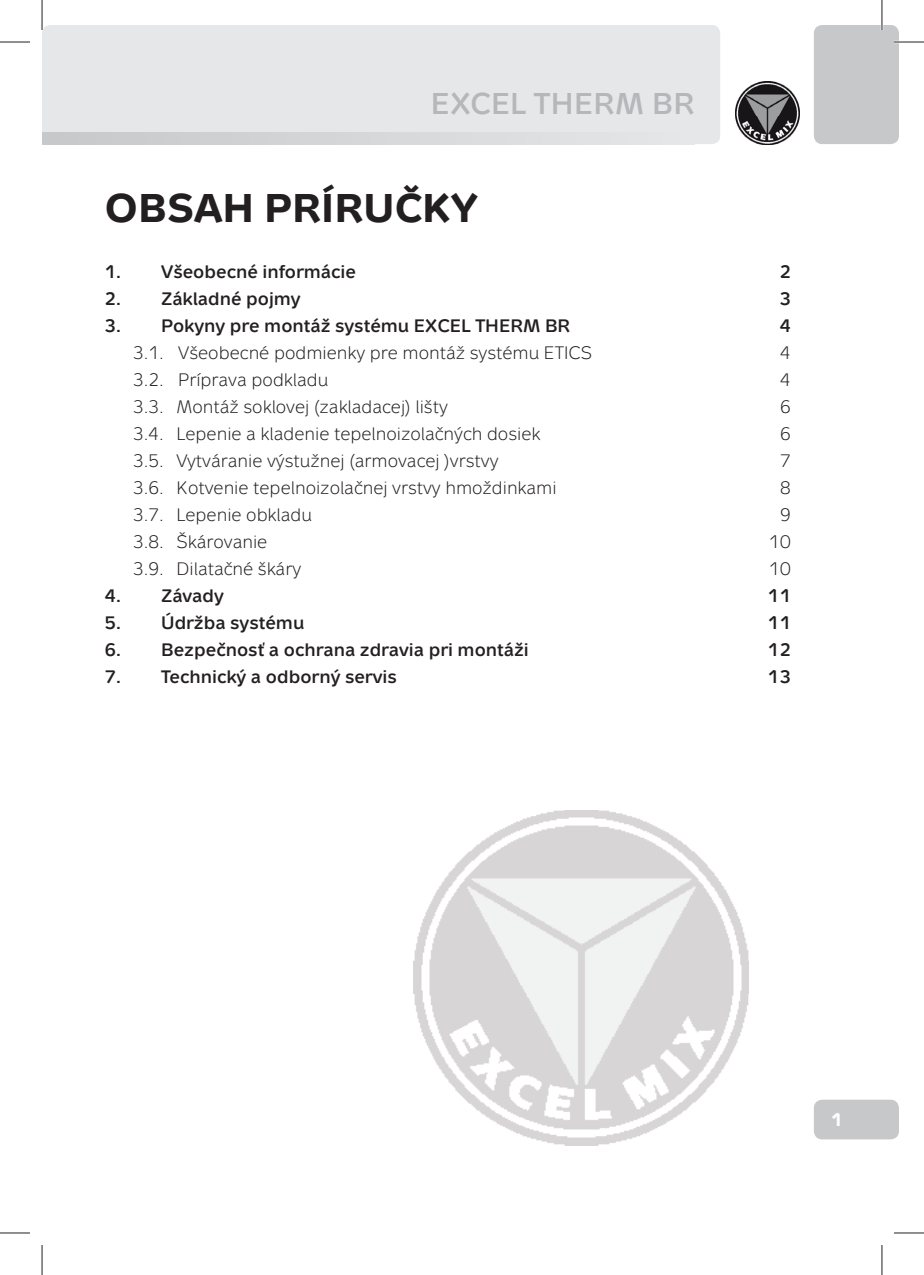
<style>
.page{position:relative;width:924px;height:1275px;background:#fff}
.page>*{position:absolute;margin:0;border:0;box-sizing:border-box;transform-origin:0 0}
.t1{font:700 40px "Metron Text Pro";color:#231f20}
.t2{font:700 30px "Metron Light Pro";letter-spacing:.01em;color:#b6b7bb}
.t3{font:18px "Metron Light Pro";color:#231f20}
.t4{font:700 18px "Metron Light Pro";color:#231f20}
.t5{font:700 18px "Metron Text Pro";color:#fff}
</style>
<div class="page">
<div style="left:813px;top:1099px;width:85px;height:40px;background:#c7c8ca;border-radius:9px"></div>
<img style="left:735px;top:81px;width:63px;height:64px">
<div style="left:42px;top:25px;width:677px;height:119px;background:#e6e7e9;border-radius:9px"></div>
<div style="left:813px;top:25px;width:85px;height:119px;background:#c7c8ca;border-radius:9px"></div>
<svg style="left:42px;top:133px;width:431px;height:11px"></svg>
<img style="left:413px;top:810px;width:335px;height:335px">
<hr style="left:893px;top:41px;width:30px;height:2px;background:#fff">
<hr style="left:880px;top:0;width:2px;height:30px;background:#fff">
<hr style="left:0;top:42px;width:30px;height:1px;background:#231f20">
<hr style="left:893px;top:42px;width:30px;height:1px;background:#231f20">
<hr style="left:0;top:1232px;width:30px;height:1px;background:#231f20">
<hr style="left:893px;top:1232px;width:30px;height:1px;background:#231f20">
<hr style="left:42px;top:0;width:1px;height:30px;background:#231f20">
<hr style="left:42px;top:1245px;width:1px;height:30px;background:#231f20">
<hr style="left:881px;top:0;width:1px;height:30px;background:#231f20">
<hr style="left:881px;top:1245px;width:1px;height:30px;background:#231f20">
<h2 class="t2" style="left:430px;top:92px;width:265px">EXCEL THERM BR</h2>
<h1 class="t1" style="left:104px;top:193px;width:375px">OBSAH PRÍRUČKY</h1>
<p class="t4" style="left:104px;top:265px;width:253px">1. Všeobecné informácie</p>
<p class="t4" style="left:779px;top:265px;width:13px">2</p>
<p class="t4" style="left:104px;top:292px;width:198px">2. Základné pojmy</p>
<p class="t4" style="left:779px;top:292px;width:13px">3</p>
<p class="t4" style="left:104px;top:319px;width:467px">3. Pokyny pre montáž systému EXCEL THERM BR</p>
<p class="t4" style="left:779px;top:319px;width:13px">4</p>
<p class="t3" style="left:133px;top:346px;width:460px">3.1. Všeobecné podmienky pre montáž systému ETICS</p>
<p class="t3" style="left:779px;top:346px;width:13px">4</p>
<p class="t3" style="left:133px;top:373px;width:197px">3.2. Príprava podkladu</p>
<p class="t3" style="left:779px;top:373px;width:13px">4</p>
<p class="t3" style="left:133px;top:400px;width:316px">3.3. Montáž soklovej (zakladacej) lišty</p>
<p class="t3" style="left:779px;top:400px;width:13px">6</p>
<p class="t3" style="left:133px;top:427px;width:409px">3.4. Lepenie a kladenie tepelnoizolačných dosiek</p>
<p class="t3" style="left:779px;top:427px;width:13px">6</p>
<p class="t3" style="left:133px;top:454px;width:367px">3.5. Vytváranie výstužnej (armovacej )vrstvy</p>
<p class="t3" style="left:779px;top:454px;width:13px">7</p>
<p class="t3" style="left:133px;top:481px;width:425px">3.6. Kotvenie tepelnoizolačnej vrstvy hmoždinkami</p>
<p class="t3" style="left:779px;top:481px;width:13px">8</p>
<p class="t3" style="left:133px;top:508px;width:180px">3.7. Lepenie obkladu</p>
<p class="t3" style="left:779px;top:508px;width:13px">9</p>
<p class="t3" style="left:133px;top:535px;width:136px">3.8. Škárovanie</p>
<p class="t3" style="left:768px;top:535px;width:24px">10</p>
<p class="t3" style="left:133px;top:562px;width:170px">3.9. Dilatačné škáry</p>
<p class="t3" style="left:768px;top:562px;width:24px">10</p>
<p class="t4" style="left:104px;top:589px;width:121px">4. Závady</p>
<p class="t4" style="left:767px;top:589px;width:25px">11</p>
<p class="t4" style="left:104px;top:616px;width:201px">5. Údržba systému</p>
<p class="t4" style="left:767px;top:616px;width:25px">11</p>
<p class="t4" style="left:104px;top:643px;width:425px">6. Bezpečnosť a ochrana zdravia pri montáži</p>
<p class="t4" style="left:767px;top:643px;width:25px">12</p>
<p class="t4" style="left:104px;top:670px;width:293px">7. Technický a odborný servis</p>
<p class="t4" style="left:767px;top:670px;width:25px">13</p>
<p class="t5" style="left:830px;top:1113px;width:14px">1</p>
</div>
